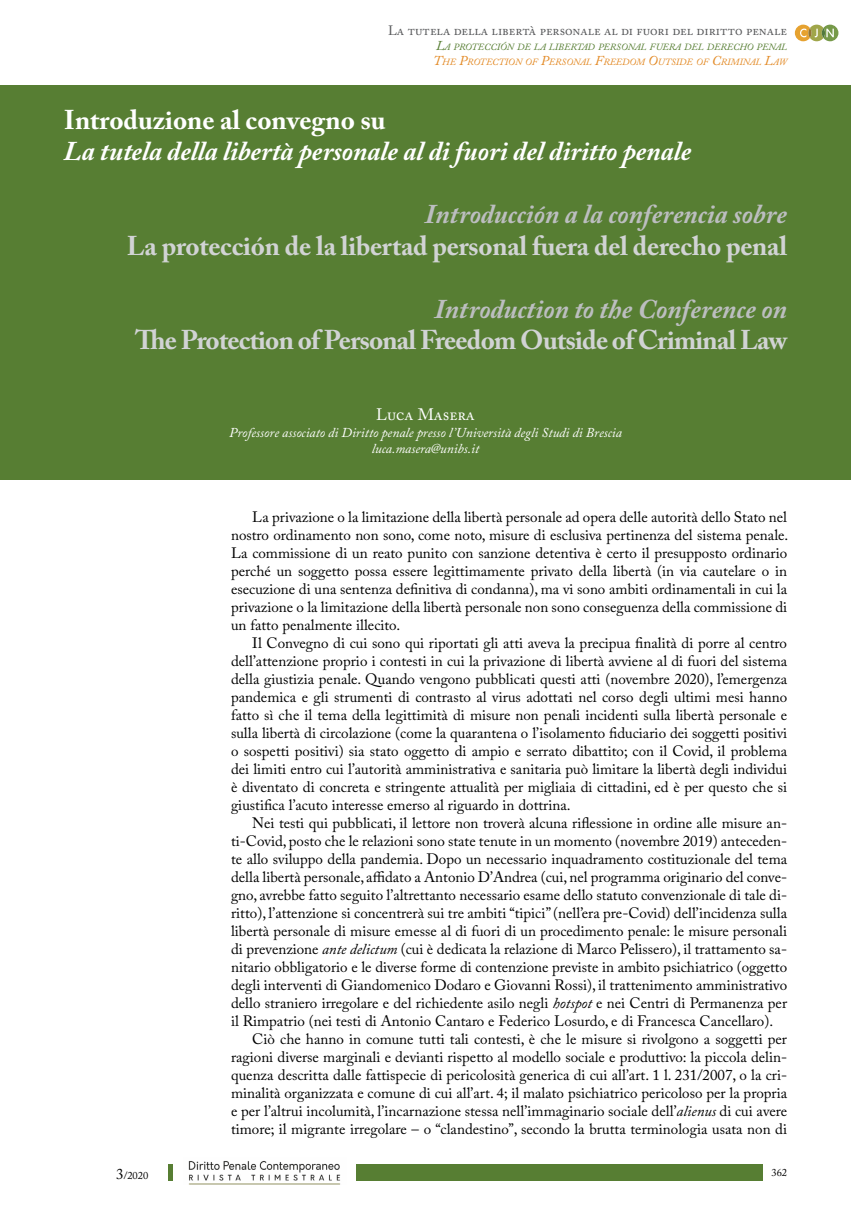
<style>
.page{position:relative;width:851px;height:1221px;background:#fff}
.page>*{position:absolute;margin:0;border:0;box-sizing:border-box;transform-origin:0 0}
.t1{font:italic 700 27px "Adobe Caslon Pro";color:#bcbec0}
.t2{font:italic 700 27px "Adobe Caslon Pro";color:#fff}
.t3{font:700 27px "Adobe Caslon Pro";letter-spacing:-.01em;color:#d1d3d4}
.t4{font:700 27px "Adobe Caslon Pro";letter-spacing:-.03em;color:#d1d3d4}
.t5{font:700 27px "Adobe Caslon Pro";color:#fff}
.t6{font:16.5px "Adobe Caslon Pro";color:#fff}
.t7{font:15px/18px "Adobe Caslon Pro";color:#000;text-align:justify}
.t8{font:italic 13.5px/16.2px "Adobe Caslon Pro";color:#fff;text-align:center}
.t9{font:13.5px "Adobe Caslon Pro";color:#58595b}
.t10{font:10.5px "Adobe Caslon Pro";color:#000}
.t11{font:italic 9.45px/15px "Adobe Caslon Pro";color:#577e33}
.s1{font-size:13.5px}
.s2{font-size:13.5px;color:#e38a26}
.s3{color:#e38a26}
.s4{font-style:italic}
</style>
<div class="page">
<div style="left:168px;top:1164px;width:5px;height:17px;background:#577e33"></div>
<div style="left:356px;top:1164px;width:407px;height:17px;background:#577e33"></div>
<img style="left:188px;top:1161px;width:153px;height:23px">
<svg style="left:794px;top:25px;width:44px;height:16px"></svg>
<div style="left:0;top:85px;width:850px;height:394px;background:#577e33"></div>
<p class="t9" style="left:388px;top:22px;width:400px">La tutela della libertà personale al di fuori del diritto penale</p>
<p class="t11" style="left:433px;top:39px;width:355px"><span class="s1">L</span>A PROTECCIÓN DE LA LIBERTAD PERSONAL FUERA DEL DERECHO PENAL<br><span class="s2">T</span><span class="s3">HE</span> <span class="s2">P</span><span class="s3">ROTECTION OF</span> <span class="s2">P</span><span class="s3">ERSONAL</span> <span class="s2">F</span><span class="s3">REEDOM</span> <span class="s2">O</span><span class="s3">UTSIDE OF</span> <span class="s2">C</span><span class="s3">RIMINAL</span> <span class="s2">L</span><span class="s3">AW</span></p>
<h1 class="t5" style="left:64px;top:104px;width:323px">Introduzione al convegno su</h1>
<h1 class="t2" style="left:64px;top:135px;width:629px">La tutela della libertà personale al di fuori del diritto penale</h1>
<h1 class="t1" style="left:425px;top:198px;width:363px">Introducción a la conferencia sobre</h1>
<h1 class="t3" style="left:127px;top:230px;width:661px">La protección de la libertad personal fuera del derecho penal</h1>
<h1 class="t1" style="left:434px;top:293px;width:354px">Introduction to the Conference on</h1>
<h1 class="t4" style="left:135px;top:324px;width:653px">The Protection of Personal Freedom Outside of Criminal Law</h1>
<p class="t6" style="left:376px;top:405px;width:100px">Luca Masera</p>
<p class="t8" style="left:229px;top:424px;width:394px">Professore associato di Diritto penale presso l’Università degli Studi di Brescia luca.masera@unibs.it</p>
<p class="t7" style="left:231px;top:507px;width:558px;text-indent:21px">La privazione o la limitazione della libertà personale ad opera delle autorità dello Stato nel nostro ordinamento non sono, come noto, misure di esclusiva pertinenza del sistema penale.<br>La commissione di un reato punito con sanzione detentiva è certo il presupposto ordinario perché un soggetto possa essere legittimamente privato della libertà (in via cautelare o in esecuzione di una sentenza definitiva di condanna), ma vi sono ambiti ordinamentali in cui la privazione o la limitazione della libertà personale non sono conseguenza della commissione di un fatto penalmente illecito.</p>
<p class="t7" style="left:231px;top:633px;width:557px;text-indent:21px">Il Convegno di cui sono qui riportati gli atti aveva la precipua finalità di porre al centro dell’attenzione proprio i contesti in cui la privazione di libertà avviene al di fuori del sistema della giustizia penale. Quando vengono pubblicati questi atti (novembre 2020), l’emergenza pandemica e gli strumenti di contrasto al virus adottati nel corso degli ultimi mesi hanno fatto sì che il tema della legittimità di misure non penali incidenti sulla libertà personale e sulla libertà di circolazione (come la quarantena o l’isolamento fiduciario dei soggetti positivi o sospetti positivi) sia stato oggetto di ampio e serrato dibattito; con il Covid, il problema dei limiti entro cui l’autorità amministrativa e sanitaria può limitare la libertà degli individui è diventato di concreta e stringente attualità per migliaia di cittadini, ed è per questo che si giustifica l’acuto interesse emerso al riguardo in dottrina.</p>
<p class="t7" style="left:252px;top:813px;width:536px">Nei testi qui pubblicati, il lettore non troverà alcuna riflessione in ordine alle misure an-</p>
<p class="t7" style="left:231px;top:831px;width:557px">ti-Covid, posto che le relazioni sono state tenute in un momento (novembre 2019) anteceden-</p>
<p class="t7" style="left:231px;top:849px;width:557px">te allo sviluppo della pandemia. Dopo un necessario inquadramento costituzionale del tema</p>
<p class="t7" style="left:231px;top:867px;width:557px">della libertà personale, affidato a Antonio D’Andrea (cui, nel programma originario del conve-</p>
<p class="t7" style="left:231px;top:885px;width:557px">gno, avrebbe fatto seguito l’altrettanto necessario esame dello statuto convenzionale di tale di-</p>
<p class="t7" style="left:231px;top:903px;width:557px">ritto), l’attenzione si concentrerà sui tre ambiti “tipici” (nell’era pre-Covid) dell’incidenza sulla</p>
<p class="t7" style="left:231px;top:921px;width:557px">libertà personale di misure emesse al di fuori di un procedimento penale: le misure personali</p>
<p class="t7" style="left:231px;top:939px;width:557px">di prevenzione <span class="s4">ante delictum</span> (cui è dedicata la relazione di Marco Pelissero), il trattamento sa-</p>
<p class="t7" style="left:231px;top:957px;width:557px">nitario obbligatorio e le diverse forme di contenzione previste in ambito psichiatrico (oggetto</p>
<p class="t7" style="left:231px;top:975px;width:557px">degli interventi di Giandomenico Dodaro e Giovanni Rossi), il trattenimento amministrativo</p>
<p class="t7" style="left:231px;top:993px;width:557px">dello straniero irregolare e del richiedente asilo negli <span class="s4">hotspot</span> e nei Centri di Permanenza per</p>
<p class="t7" style="left:231px;top:1011px;width:543px">il Rimpatrio (nei testi di Antonio Cantaro e Federico Losurdo, e di Francesca Cancellaro).</p>
<p class="t7" style="left:252px;top:1029px;width:536px">Ciò che hanno in comune tutti tali contesti, è che le misure si rivolgono a soggetti per</p>
<p class="t7" style="left:231px;top:1047px;width:557px">ragioni diverse marginali e devianti rispetto al modello sociale e produttivo: la piccola delin-</p>
<p class="t7" style="left:231px;top:1065px;width:557px">quenza descritta dalle fattispecie di pericolosità generica di cui all’art. 1 l. 231/2007, o la cri-</p>
<p class="t7" style="left:231px;top:1083px;width:557px">minalità organizzata e comune di cui all’art. 4; il malato psichiatrico pericoloso per la propria</p>
<p class="t7" style="left:231px;top:1101px;width:557px">e per l’altrui incolumità, l’incarnazione stessa nell’immaginario sociale dell’<span class="s4">alienus</span> di cui avere</p>
<p class="t7" style="left:231px;top:1119px;width:557px">timore; il migrante irregolare – o “clandestino”, secondo la brutta terminologia usata non di</p>
<p class="t7" style="left:116px;top:1164px;width:9px">3</p>
<p class="t10" style="left:771px;top:1165px;width:17px">362</p>
<p class="t10" style="left:124px;top:1168px;width:26px">/2020</p>
</div>
